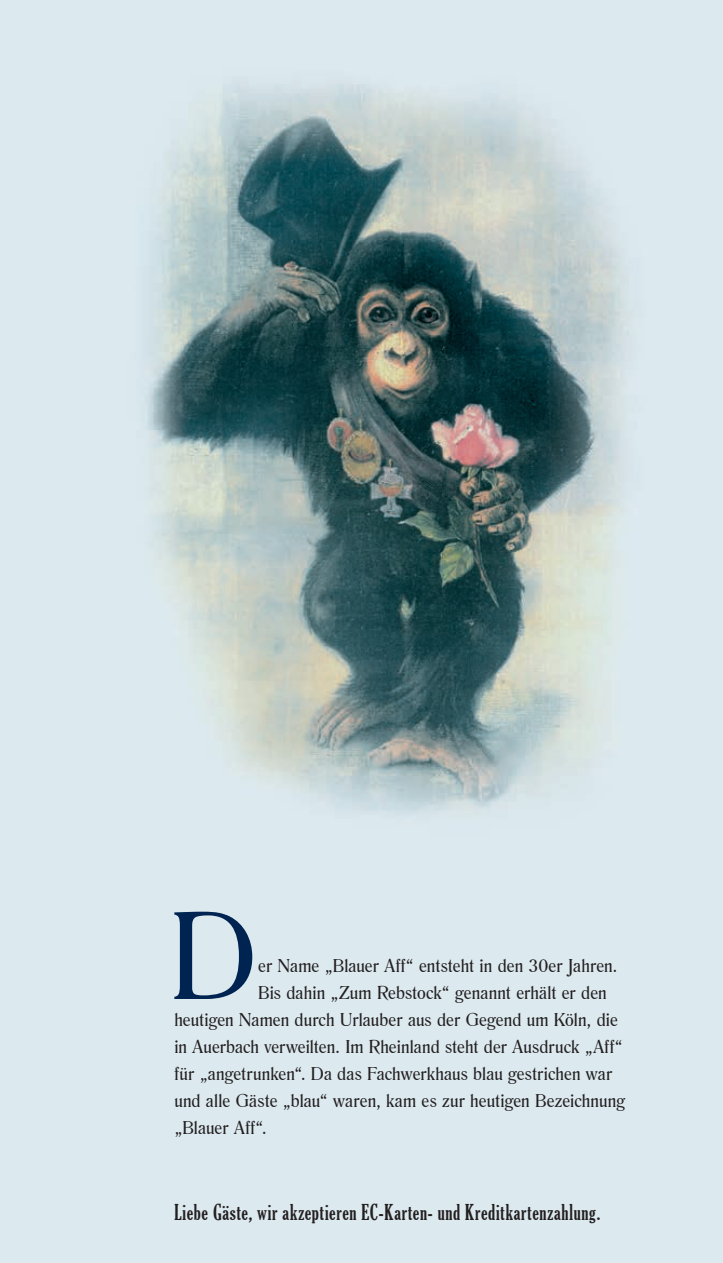
<style>
.page{position:relative;width:723px;height:1263px;background:#fff}
.page>*{position:absolute;margin:0;border:0;box-sizing:border-box;transform-origin:0 0}
.t1{font:120.3px "Romana BT";color:#002451}
.t2{font:extra-condensed 21px "Gloucester";letter-spacing:.035em;color:#231f20}
.t3{font:18px "Romana BT";color:#231f20}
</style>
<div class="page">
<img style="left:0;top:0;width:723px;height:1263px">
<h1 class="t1" style="left:170px;top:883px;width:89px">D</h1>
<p class="t3" style="left:258px;top:954px;width:361px">er Name „Blauer Aff“ entsteht in den 30er Jahren.</p>
<p class="t3" style="left:258px;top:981px;width:350px">Bis dahin „Zum Rebstock“ genannt erhält er den</p>
<p class="t3" style="left:174px;top:1008px;width:445px">heutigen Namen durch Urlauber aus der Gegend um Köln, die</p>
<p class="t3" style="left:174px;top:1035px;width:450px">in Auerbach verweilten. Im Rheinland steht der Ausdruck „Aff“</p>
<p class="t3" style="left:174px;top:1062px;width:439px">für „angetrunken“. Da das Fachwerkhaus blau gestrichen war</p>
<p class="t3" style="left:174px;top:1089px;width:452px">und alle Gäste „blau“ waren, kam es zur heutigen Bezeichnung</p>
<p class="t3" style="left:174px;top:1116px;width:94px">„Blauer Aff“.</p>
<p class="t2" style="left:174px;top:1200px;width:427px">Liebe Gäste, wir akzeptieren EC-Karten- und Kreditkartenzahlung.</p>
</div>
